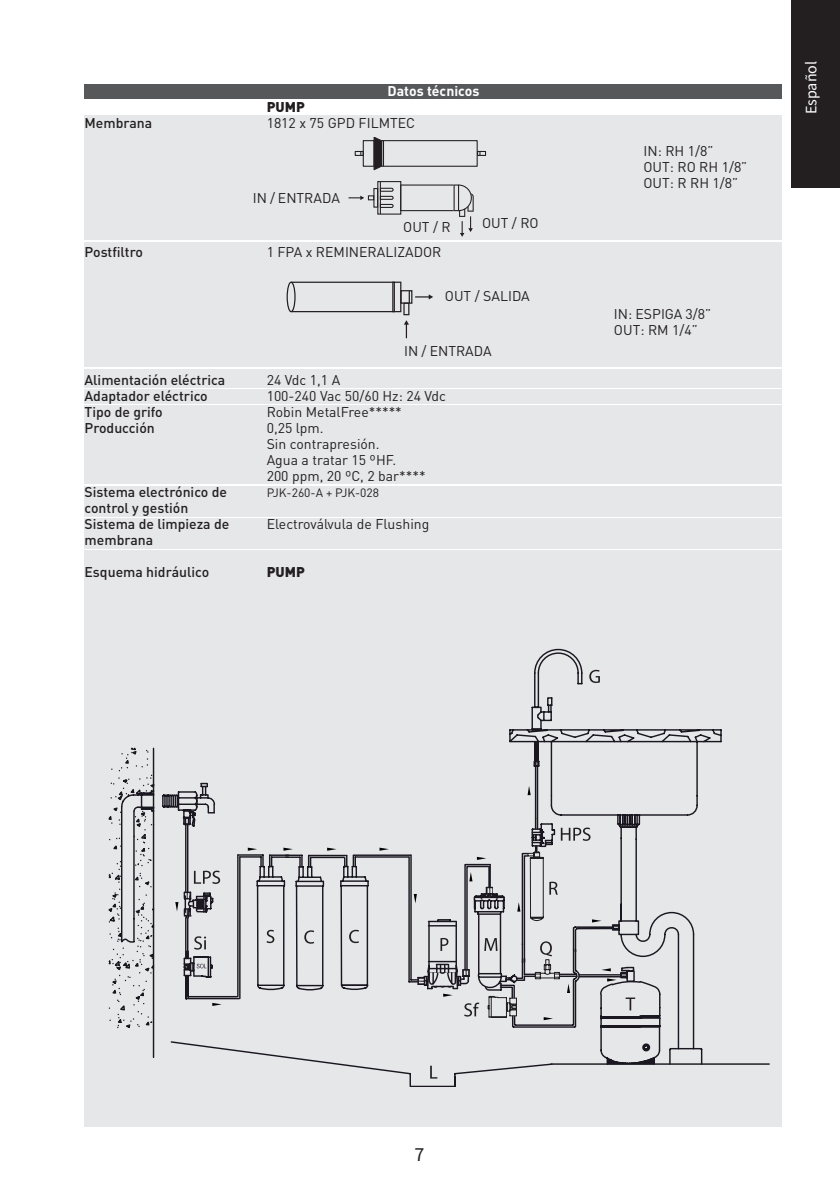
<style>
.page{position:relative;width:840px;height:1191px;background:#fff}
.page>*{position:absolute;margin:0;border:0;box-sizing:border-box;transform-origin:0 0}
.t1{font:20px "Source Sans Pro";color:#231f20}
.t2{font:500 16px "DIN Pro";color:#fff}
.t3{font:14px "DIN Pro";color:#231f20}
.t4{font:500 14px "DIN Pro";color:#231f20}
.t5{font:700 14px "DIN Pro";color:#fff}
.t6{font:900 14px "DIN Pro";color:#231f20}
.t7{font:12px "DIN Pro";color:#231f20}
</style>
<div class="page">
<div style="left:790px;top:0;width:49px;height:187px;background:#231f20"></div>
<div style="left:84px;top:115px;width:698px;height:125px;background:#e6e7e9"></div>
<div style="left:84px;top:242px;width:698px;height:125px;background:#e6e7e9"></div>
<div style="left:84px;top:369px;width:698px;height:19px;background:#e6e7e9"></div>
<div style="left:84px;top:389px;width:698px;height:14px;background:#e6e7e9"></div>
<div style="left:84px;top:405px;width:698px;height:14px;background:#e6e7e9"></div>
<div style="left:84px;top:420px;width:698px;height:64px;background:#e6e7e9"></div>
<div style="left:84px;top:486px;width:698px;height:31px;background:#e6e7e9"></div>
<div style="left:84px;top:518px;width:698px;height:31px;background:#e6e7e9"></div>
<div style="left:84px;top:550px;width:698px;height:576px;background:#e6e7e9"></div>
<div style="left:84px;top:85px;width:698px;height:14px;background:#57585a"></div>
<div style="left:477px;top:151px;width:9px;height:5px;border:1px solid #231f20"></div>
<div style="left:354px;top:151px;width:9px;height:5px;border:1px solid #231f20"></div>
<svg style="left:356px;top:137px;width:129px;height:34px"></svg>
<div style="left:377px;top:181px;width:24px;height:34px;border:1px solid #231f20"></div>
<svg style="left:348px;top:182px;width:125px;height:55px"></svg>
<svg style="left:108px;top:1000px;width:47px;height:58px"></svg>
<svg style="left:108px;top:747px;width:98px;height:253px"></svg>
<svg style="left:170px;top:852px;width:286px;height:234px"></svg>
<svg style="left:583px;top:729px;width:139px;height:336px"></svg>
<svg style="left:509px;top:648px;width:74px;height:179px"></svg>
<svg style="left:589px;top:670px;width:10px;height:13px"></svg>
<svg style="left:175px;top:827px;width:485px;height:251px"></svg>
<div style="left:403px;top:302px;width:6px;height:13px;border:1px solid #231f20"></div>
<div style="left:286px;top:282px;width:9px;height:30px;border:1px solid #231f20;border-radius:50%"></div>
<div style="left:290px;top:282px;width:105px;height:30px;border:1px solid #231f20"></div>
<div style="left:392px;top:282px;width:9px;height:30px;border:1px solid #231f20"></div>
<div style="left:400px;top:290px;width:12px;height:14px;border:1px solid #231f20"></div>
<svg style="left:404px;top:320px;width:5px;height:18px"></svg>
<svg style="left:408px;top:291px;width:25px;height:12px"></svg>
<p class="t6" style="left:266px;top:98px;width:40px">PUMP</p>
<p class="t5" style="left:387px;top:82px;width:93px">Datos técnicos</p>
<p class="t4" style="left:84px;top:114px;width:69px">Membrana</p>
<p class="t3" style="left:266px;top:114px;width:150px">1812 x 75 GPD FILMTEC</p>
<p class="t3" style="left:253px;top:188px;width:88px">IN / ENTRADA</p>
<p class="t3" style="left:403px;top:217px;width:49px">OUT / R</p>
<p class="t3" style="left:482px;top:213px;width:58px">OUT / RO</p>
<p class="t4" style="left:84px;top:242px;width:60px">Postfiltro</p>
<p class="t3" style="left:266px;top:242px;width:176px">1 FPA x REMINERALIZADOR</p>
<p class="t3" style="left:445px;top:287px;width:86px">OUT / SALIDA</p>
<p class="t3" style="left:404px;top:342px;width:89px">IN / ENTRADA</p>
<p class="t4" style="left:84px;top:370px;width:142px">Alimentación eléctrica</p>
<p class="t3" style="left:266px;top:370px;width:75px">24 Vdc 1,1 A</p>
<p class="t4" style="left:84px;top:386px;width:125px">Adaptador eléctrico</p>
<p class="t3" style="left:266px;top:386px;width:181px">100-240 Vac 50/60 Hz: 24 Vdc</p>
<p class="t4" style="left:84px;top:402px;width:80px">Tipo de grifo</p>
<p class="t3" style="left:266px;top:402px;width:137px">Robin MetalFree*****</p>
<p class="t4" style="left:84px;top:418px;width:72px">Producción</p>
<p class="t3" style="left:266px;top:418px;width:58px">0,25 lpm.</p>
<p class="t3" style="left:266px;top:434px;width:114px">Sin contrapresión.</p>
<p class="t3" style="left:266px;top:450px;width:131px">Agua a tratar 15 ºHF.</p>
<p class="t3" style="left:266px;top:466px;width:160px">200 ppm, 20 ºC, 2 bar****</p>
<p class="t4" style="left:84px;top:482px;width:144px">Sistema electrónico de</p>
<p class="t7" style="left:266px;top:484px;width:114px">PJK-260-A + PJK-028</p>
<p class="t4" style="left:84px;top:498px;width:105px">control y gestión</p>
<p class="t4" style="left:84px;top:514px;width:146px">Sistema de limpieza de</p>
<p class="t3" style="left:266px;top:514px;width:164px">Electroválvula de Flushing</p>
<p class="t4" style="left:84px;top:530px;width:70px">membrana</p>
<p class="t4" style="left:84px;top:562px;width:126px">Esquema hidráulico</p>
<p class="t6" style="left:266px;top:562px;width:40px">PUMP</p>
<p class="t3" style="left:643px;top:141px;width:71px">IN: RH 1/8”</p>
<p class="t3" style="left:643px;top:157px;width:105px">OUT: RO RH 1/8”</p>
<p class="t3" style="left:643px;top:173px;width:96px">OUT: R RH 1/8”</p>
<p class="t3" style="left:614px;top:304px;width:99px">IN: ESPIGA 3/8”</p>
<p class="t3" style="left:614px;top:320px;width:85px">OUT: RM 1/4”</p>
<p class="t2" style="left:799px;top:114px;width:59px;rotate:-90deg">Español</p>
<h1 class="t1" style="left:414px;top:1142px;width:11px">7</h1>
</div>
